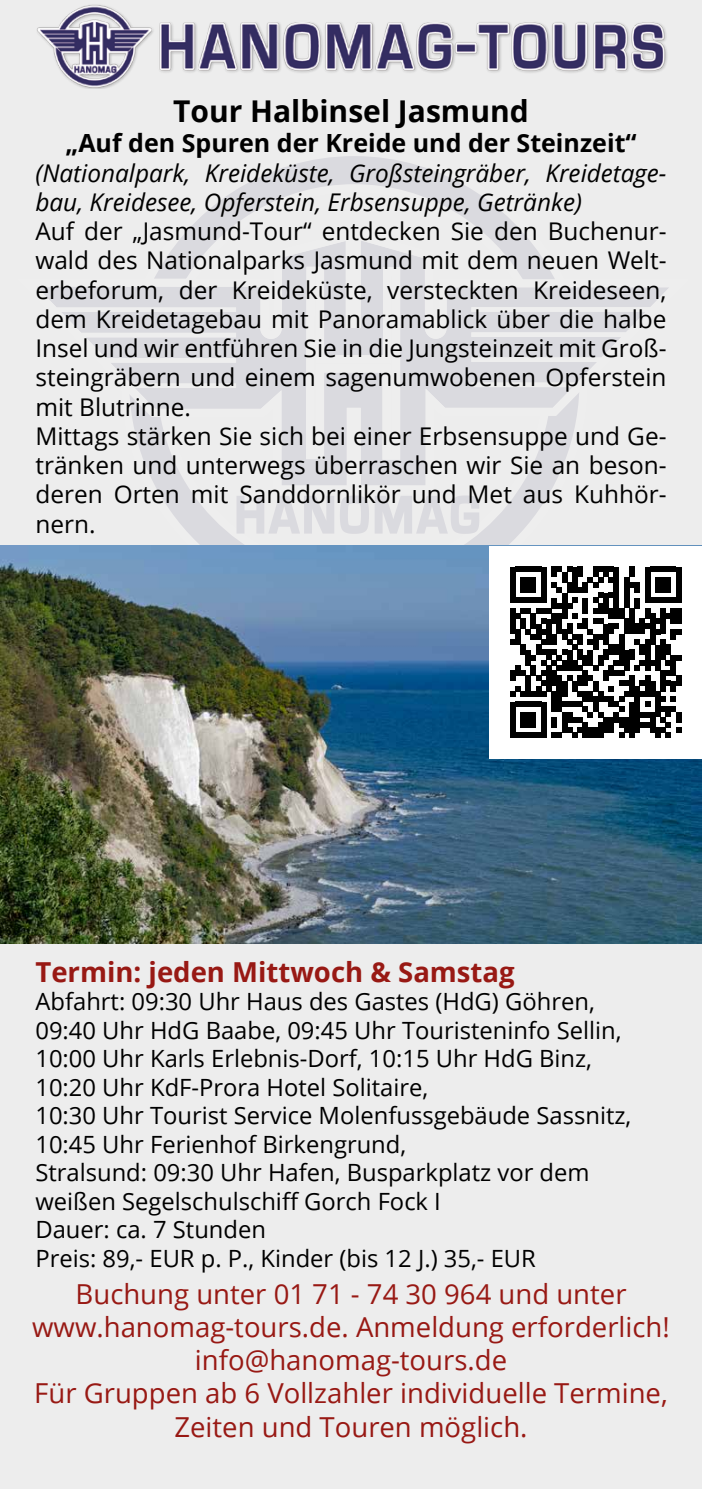
<style>
.page{position:relative;width:702px;height:1489px;background:#fff}
.page>*{position:absolute;margin:0;border:0;box-sizing:border-box;transform-origin:0 0}
.t1{font:700 30px "Open Sans";color:#000}
.t2{font:27.5px/33px "Open Sans";color:#981914;text-align:center}
.t3{font:700 27.5px "Open Sans";color:#981914}
.t4{font:700 25px "Open Sans";color:#000}
.t5{font:24.5px/29.2px "Open Sans";color:#000}
.t6{font:italic 24.5px/29.2px "Open Sans";color:#000}
.t7{font:23.75px/28.5px "Open Sans";color:#000}
</style>
<div class="page">
<div style="left:0;top:1px;width:702px;height:1487px;background:#ededed"></div>
<svg style="left:129px;top:156px;width:450px;height:390px"></svg>
<svg style="left:129px;top:229px;width:450px;height:264px"></svg>
<svg style="left:236px;top:495px;width:243px;height:39px"></svg>
<svg style="left:38px;top:237px;width:630px;height:251px"></svg>
<img style="left:0;top:546px;width:702px;height:397px">
<img style="left:37px;top:4px;width:630px;height:84px">
<div style="left:489px;top:546px;width:213px;height:212px;background:#fff"></div>
<svg style="left:510px;top:566px;width:171px;height:172px"></svg>
<p class="t1" style="left:173px;top:90px;width:357px">Tour Halbinsel Jasmund</p>
<p class="t4" style="left:65px;top:125px;width:572px">„Auf den Spuren der Kreide und der Steinzeit“</p>
<p class="t6" style="left:35px;top:157px;width:632px">(Nationalpark, Kreideküste, Großsteingräber, Kreidetage&shy;bau, Kreidesee, Opferstein, Erbsensuppe, Getränke)</p>
<p class="t5" style="left:35px;top:216px;width:632px">Auf der „Jasmund-Tour“ entdecken Sie den Buchenur&shy;wald des Nationalparks Jasmund mit dem neuen Welt&shy;erbeforum, der Kreideküste, versteckten Kreideseen, dem Kreidetagebau mit Panoramablick über die halbe Insel und wir entführen Sie in die Jungsteinzeit mit Groß&shy;steingräbern und einem sagenumwobenen Opferstein mit Blutrinne.<br>Mittags stärken Sie sich bei einer Erbsensuppe und Ge&shy;tränken und unterwegs überraschen wir Sie an beson&shy;deren Orten mit Sanddornlikör und Met aus Kuhhör&shy;nern.</p>
<p class="t3" style="left:35px;top:952px;width:481px">Termin: jeden Mittwoch &amp; Samstag</p>
<p class="t7" style="left:35px;top:986px;width:597px">Abfahrt: 09:30 Uhr Haus des Gastes (HdG) Göhren, 09:40 Uhr HdG Baabe, 09:45 Uhr Touristeninfo Sellin, 10:00 Uhr Karls Erlebnis-Dorf, 10:15 Uhr HdG Binz, 10:20 Uhr KdF-Prora Hotel Solitaire,<br>10:30 Uhr Tourist Service Molenfussgebäude Sassnitz, 10:45 Uhr Ferienhof Birkengrund,<br>Stralsund: 09:30 Uhr Hafen, Busparkplatz vor dem weißen Segelschulschiff Gorch Fock I<br>Dauer: ca. 7 Stunden<br>Preis: 89,- EUR p. P., Kinder (bis 12 J.) 35,- EUR</p>
<p class="t2" style="left:32px;top:1277px;width:639px">Buchung unter 01 71 - 74 30 964 und unter www.hanomag-tours.de. Anmeldung erforderlich! info@hanomag-tours.de<br>Für Gruppen ab 6 Vollzahler individuelle Termine, Zeiten und Touren möglich.</p>
</div>
